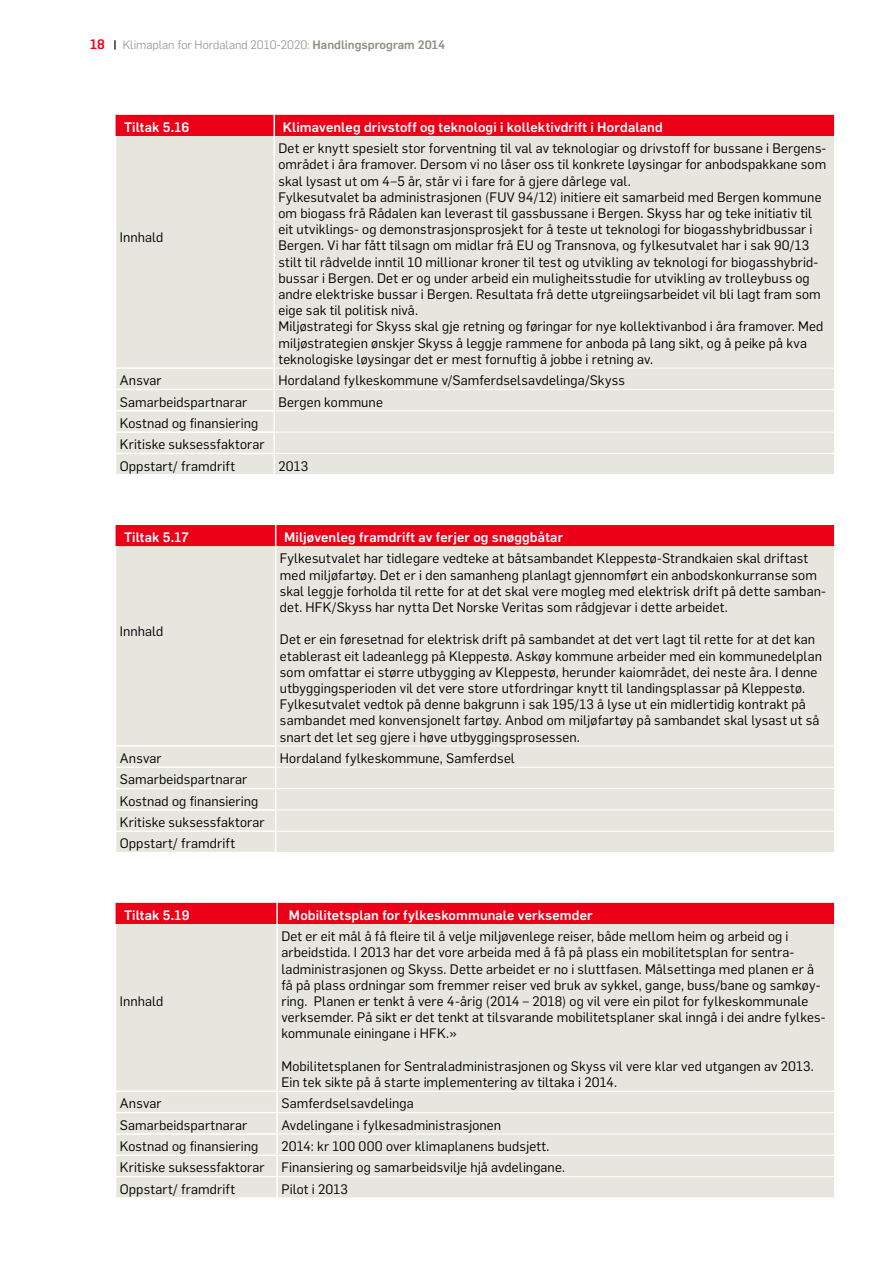
<style>
.page{position:relative;width:893px;height:1263px;background:#fff}
.page>*{position:absolute;margin:0;border:0;box-sizing:border-box;transform-origin:0 0}
.t1{font:13.5px/16.2px "Flama";letter-spacing:.01em;color:#000}
.t2{font:500 13.5px "Flama";letter-spacing:.01em;color:#fff}
.t3{font:300 12px "Flama";color:#918c85}
.s1{font-weight:500;font-size:13.5px;color:#eb0017}
.s2{font-weight:500;color:#000}
.s3{font-weight:500}
</style>
<div class="page">
<div style="left:116px;top:136px;width:718px;height:338px;background:#e6e6de"></div>
<div style="left:116px;top:115px;width:718px;height:21px;background:#eb0017"></div>
<hr style="left:274px;top:136px;width:1px;height:231px;background:#fff">
<hr style="left:115px;top:367px;width:160px;height:2px;background:#fff">
<hr style="left:115px;top:389px;width:160px;height:1px;background:#fff">
<hr style="left:115px;top:410px;width:160px;height:1px;background:#fff">
<hr style="left:115px;top:431px;width:160px;height:2px;background:#fff">
<hr style="left:115px;top:453px;width:160px;height:1px;background:#fff">
<svg style="left:274px;top:369px;width:1px;height:105px"></svg>
<hr style="left:275px;top:368px;width:559px;height:1px;background:#fff">
<hr style="left:275px;top:389px;width:559px;height:1px;background:#fff">
<hr style="left:275px;top:410px;width:559px;height:1px;background:#fff">
<hr style="left:275px;top:432px;width:559px;height:1px;background:#fff">
<hr style="left:275px;top:453px;width:559px;height:1px;background:#fff">
<div style="left:116px;top:546px;width:718px;height:306px;background:#e6e6de"></div>
<div style="left:116px;top:525px;width:718px;height:21px;background:#eb0017"></div>
<hr style="left:275px;top:546px;width:1px;height:199px;background:#fff">
<hr style="left:115px;top:745px;width:161px;height:2px;background:#fff">
<hr style="left:115px;top:766px;width:161px;height:2px;background:#fff">
<hr style="left:115px;top:788px;width:161px;height:1px;background:#fff">
<hr style="left:115px;top:809px;width:161px;height:2px;background:#fff">
<hr style="left:115px;top:830px;width:161px;height:2px;background:#fff">
<svg style="left:275px;top:747px;width:1px;height:105px"></svg>
<hr style="left:276px;top:745px;width:558px;height:1px;background:#fff">
<hr style="left:276px;top:767px;width:558px;height:1px;background:#fff">
<hr style="left:276px;top:788px;width:558px;height:1px;background:#fff">
<hr style="left:276px;top:809px;width:558px;height:1px;background:#fff">
<hr style="left:276px;top:831px;width:558px;height:1px;background:#fff">
<div style="left:116px;top:903px;width:718px;height:21px;background:#eb0017"></div>
<div style="left:116px;top:924px;width:718px;height:273px;background:#e6e6de"></div>
<hr style="left:276px;top:903px;width:2px;height:21px;background:#fff">
<hr style="left:276px;top:924px;width:2px;height:166px;background:#fff">
<hr style="left:115px;top:1090px;width:163px;height:2px;background:#fff">
<hr style="left:276px;top:1092px;width:2px;height:20px;background:#fff">
<hr style="left:115px;top:1112px;width:163px;height:1px;background:#fff">
<hr style="left:276px;top:1113px;width:2px;height:20px;background:#fff">
<hr style="left:115px;top:1133px;width:163px;height:2px;background:#fff">
<svg style="left:276px;top:1135px;width:2px;height:19px"></svg>
<hr style="left:115px;top:1154px;width:163px;height:2px;background:#fff">
<hr style="left:276px;top:1156px;width:2px;height:20px;background:#fff">
<hr style="left:115px;top:1176px;width:163px;height:1px;background:#fff">
<hr style="left:276px;top:1177px;width:2px;height:20px;background:#fff">
<hr style="left:278px;top:1091px;width:556px;height:1px;background:#fff">
<hr style="left:278px;top:1112px;width:556px;height:1px;background:#fff">
<hr style="left:278px;top:1133px;width:556px;height:1px;background:#fff">
<hr style="left:278px;top:1155px;width:556px;height:1px;background:#fff">
<hr style="left:278px;top:1176px;width:556px;height:1px;background:#fff">
<p class="t3" style="left:90px;top:36px;width:356px"><span class="s1">18</span> <span class="s2">|</span> Klimaplan for Hordaland 2010-2020: <span class="s3">Handlingsprogram 2014</span></p>
<p class="t2" style="left:124px;top:117px;width:67px">Tiltak 5.16</p>
<p class="t2" style="left:283px;top:117px;width:382px">Klimavenleg drivstoff og teknologi i kollektivdrift i Hordaland</p>
<p class="t1" style="left:120px;top:229px;width:45px">Innhald</p>
<p class="t1" style="left:279px;top:139px;width:549px">Det er knytt spesielt stor forventning til val av teknologiar og drivstoff for bussane i Bergens&shy;området i åra framover. Dersom vi no låser oss til konkrete løysingar for anbodspakkane som skal lysast ut om 4–5 år, står vi i fare for å gjere dårlege val.<br>Fylkesutvalet ba administrasjonen (FUV 94/12) initiere eit samarbeid med Bergen kommune om biogass frå Rådalen kan leverast til gassbussane i Bergen. Skyss har og teke initiativ til eit utviklings- og demonstrasjonsprosjekt for å teste ut teknologi for biogasshybridbussar i Bergen. Vi har fått tilsagn om midlar frå EU og Transnova, og fylkesutvalet har i sak 90/13 stilt til rådvelde inntil 10 millionar kroner til test og utvikling av teknologi for biogasshybrid&shy;bussar i Bergen. Det er og under arbeid ein muligheitsstudie for utvikling av trolleybuss og andre elektriske bussar i Bergen. Resultata frå dette utgreiingsarbeidet vil bli lagt fram som eige sak til politisk nivå.<br>Miljøstrategi for Skyss skal gje retning og føringar for nye kollektivanbod i åra framover. Med miljøstrategien ønskjer Skyss å leggje rammene for anboda på lang sikt, og å peike på kva teknologiske løysingar det er mest fornuftig å jobbe i retning av.</p>
<p class="t1" style="left:120px;top:371px;width:43px">Ansvar</p>
<p class="t1" style="left:279px;top:371px;width:348px">Hordaland fylkeskommune v/Samferdselsavdelinga/Skyss</p>
<p class="t1" style="left:120px;top:393px;width:129px">Samarbeidspartnarar</p>
<p class="t1" style="left:279px;top:393px;width:106px">Bergen kommune</p>
<p class="t1" style="left:120px;top:412px;width:146px;line-height:21.3px">Kostnad og finansiering<br>Kritiske suksessfaktorar<br>Oppstart/ framdrift</p>
<p class="t1" style="left:279px;top:457px;width:31px">2013</p>
<p class="t2" style="left:124px;top:527px;width:66px">Tiltak 5.17</p>
<p class="t2" style="left:284px;top:527px;width:280px">Miljøvenleg framdrift av ferjer og snøggbåtar</p>
<p class="t1" style="left:120px;top:623px;width:45px">Innhald</p>
<p class="t1" style="left:280px;top:550px;width:548px">Fylkesutvalet har tidlegare vedteke at båtsambandet Kleppestø-Strandkaien skal driftast med miljøfartøy. Det er i den samanheng planlagt gjennomført ein anbodskonkurranse som skal leggje forholda til rette for at det skal vere mogleg med elektrisk drift på dette samban&shy;det. HFK/Skyss har nytta Det Norske Veritas som rådgjevar i dette arbeidet.</p>
<p class="t1" style="left:280px;top:631px;width:544px">Det er ein føresetnad for elektrisk drift på sambandet at det vert lagt til rette for at det kan etablerast eit ladeanlegg på Kleppestø. Askøy kommune arbeider med ein kommunedelplan som omfattar ei større utbygging av Kleppestø, herunder kaiområdet, dei neste åra. I denne utbyggingsperioden vil det vere store utfordringar knytt til landingsplassar på Kleppestø.<br>Fylkesutvalet vedtok på denne bakgrunn i sak 195/13 å lyse ut ein midlertidig kontrakt på sambandet med konvensjonelt fartøy. Anbod om miljøfartøy på sambandet skal lysast ut så snart det let seg gjere i høve utbyggingsprosessen.</p>
<p class="t1" style="left:120px;top:749px;width:43px">Ansvar</p>
<p class="t1" style="left:280px;top:749px;width:236px">Hordaland fylkeskommune, Samferdsel</p>
<p class="t1" style="left:120px;top:768px;width:146px;line-height:21.3px">Samarbeidspartnarar<br>Kostnad og finansiering<br>Kritiske suksessfaktorar<br>Oppstart/ framdrift</p>
<p class="t2" style="left:124px;top:905px;width:67px">Tiltak 5.19</p>
<p class="t2" style="left:289px;top:905px;width:305px">Mobilitetsplan for fylkeskommunale verksemder</p>
<p class="t1" style="left:120px;top:992px;width:45px">Innhald</p>
<p class="t1" style="left:281px;top:927px;width:546px">Det er eit mål å få fleire til å velje miljøvenlege reiser, både mellom heim og arbeid og i arbeidstida. I 2013 har det vore arbeida med å få på plass ein mobilitetsplan for sentra&shy;ladministrasjonen og Skyss. Dette arbeidet er no i sluttfasen. Målsettinga med planen er å få på plass ordningar som fremmer reiser ved bruk av sykkel, gange, buss/bane og samkøy&shy;ring. Planen er tenkt å vere 4-årig (2014 – 2018) og vil vere ein pilot for fylkeskommunale verksemder. På sikt er det tenkt at tilsvarande mobilitetsplaner skal inngå i dei andre fylkes&shy;kommunale einingane i HFK.»</p>
<p class="t1" style="left:281px;top:1057px;width:534px">Mobilitetsplanen for Sentraladministrasjonen og Skyss vil vere klar ved utgangen av 2013.<br>Ein tek sikte på å starte implementering av tiltaka i 2014.</p>
<p class="t1" style="left:120px;top:1095px;width:43px">Ansvar</p>
<p class="t1" style="left:281px;top:1095px;width:134px">Samferdselsavdelinga</p>
<p class="t1" style="left:120px;top:1116px;width:129px">Samarbeidspartnarar</p>
<p class="t1" style="left:281px;top:1116px;width:221px">Avdelingane i fylkesadministrasjonen</p>
<p class="t1" style="left:120px;top:1137px;width:140px">Kostnad og finansiering</p>
<p class="t1" style="left:120px;top:1135px;width:447px;line-height:21.3px;text-indent:162px">2014: kr 100 000 over klimaplanens budsjett.<br>Kritiske suksessfaktorar Finansiering og samarbeidsvilje hjå avdelingane.<br>Oppstart/ framdrift</p>
<p class="t1" style="left:281px;top:1180px;width:68px">Pilot i 2013</p>
</div>
